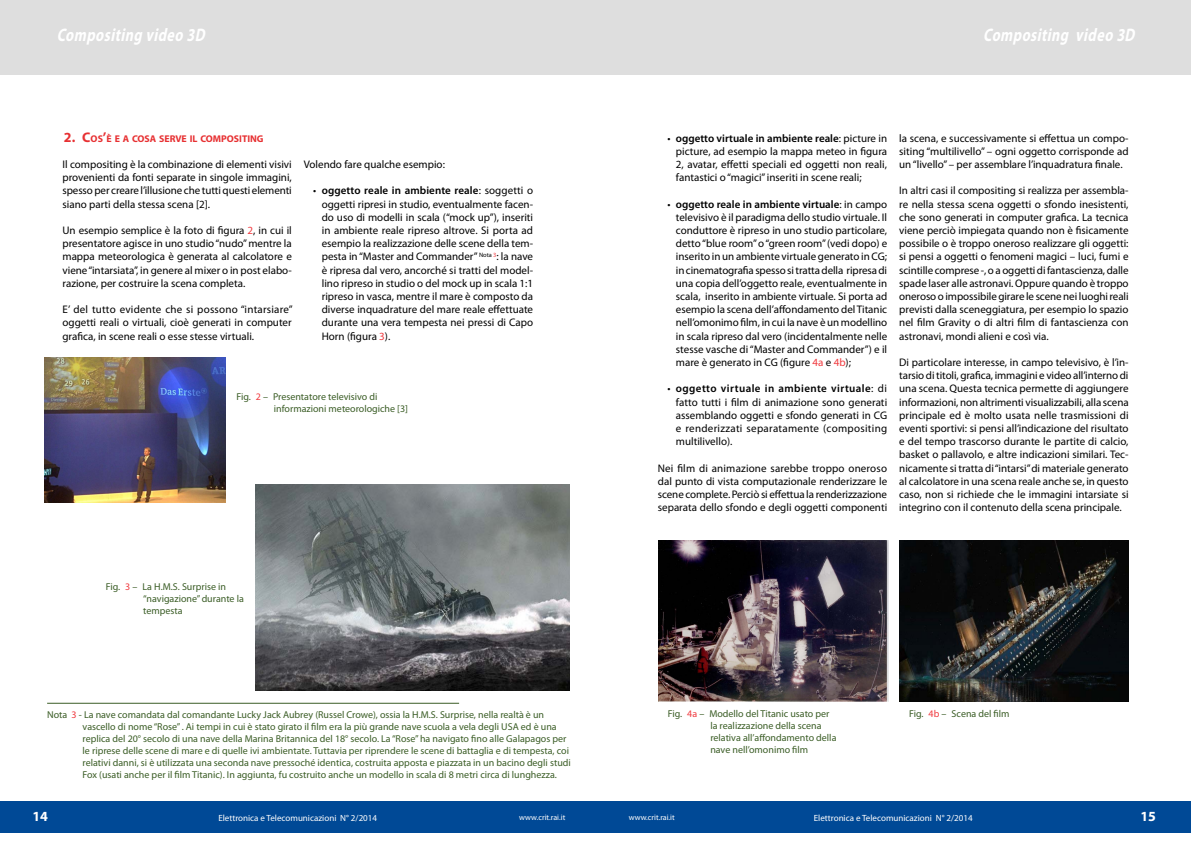
<style>
.page{position:relative;width:1191px;height:842px;background:#fff}
.page>*{position:absolute;margin:0;border:0;box-sizing:border-box;transform-origin:0 0}
.t1{font:italic 700 18.2px "Myriad Pro";color:#fff;scale:.77 1}
.t2{font:700 14px "Myriad Pro";color:#fff}
.t3{font:11px/13.2px "Myriad Pro";color:#000;text-align:justify}
.t4{font:10px/12px "Myriad Pro";color:#3b5d26}
.t5{font:700 9.8px "Myriad Pro";color:#e73032}
.t6{font:9px "Myriad Pro";color:#fff}
.t7{font:8px "Myriad Pro";color:#fff}
.s1{font-size:14px}
.s2{color:#f03a3f}
.s3{font-weight:600}
</style>
<div class="page">
<img style="left:45px;top:357px;width:181px;height:145px">
<img style="left:255px;top:485px;width:315px;height:205px">
<hr style="left:47px;top:703px;width:412px;height:1px;background:#3b5d26">
<img style="left:659px;top:541px;width:229px;height:161px">
<img style="left:899px;top:541px;width:229px;height:161px">
<div style="left:595px;top:0;width:596px;height:74px;background:#dedede"></div>
<div style="left:0;top:0;width:595px;height:74px;background:#dedede"></div>
<div style="left:595px;top:801px;width:596px;height:31px;background:#004996"></div>
<div style="left:0;top:801px;width:595px;height:31px;background:#004996"></div>
<h1 class="t1" style="left:57px;top:23px;width:199px">Compositing video 3D</h1>
<h1 class="t1" style="left:983px;top:23px;width:203px">Compositing video 3D</h1>
<p class="t5" style="left:64px;top:132px;width:201px"><span class="s1">2. C</span>OS<span class="s1">’</span>È E A COSA SERVE IL COMPOSITING</p>
<p class="t3" style="left:62px;top:158px;width:231px">Il compositing è la combinazione di elementi visivi provenienti da fonti separate in singole immagini, spesso per creare l’illusione che tutti questi elementi siano parti della stessa scena [2].</p>
<p class="t3" style="left:62px;top:224px;width:231px">Un esempio semplice è la foto di figura <span class="s2">2</span>, in cui il presentatore agisce in uno studio “nudo” mentre la mappa meteorologica è generata al calcolatore e viene “intarsiata”, in genere al mixer o in post elabo&shy;razione, per costruire la scena completa.</p>
<p class="t3" style="left:62px;top:303px;width:232px">E’ del tutto evidente che si possono “intarsiare” oggetti reali o virtuali, cioè generati in computer grafica, in scene reali o esse stesse virtuali.</p>
<p class="t3" style="left:304px;top:158px;width:143px">Volendo fare qualche esempio:</p>
<p class="t3" style="left:322px;top:184px;width:213px;text-indent:-9px">• <span class="s3">oggetto reale in ambiente reale</span>: soggetti o oggetti ripresi in studio, eventualmente facen&shy;do uso di modelli in scala (“mock up”), inseriti in ambiente reale ripreso altrove. Si porta ad esempio la realizzazione delle scene della tem&shy;pesta in “Master and Commander” <sup>Nota</sup> <sup>3</sup>: la nave è ripresa dal vero, ancorché si tratti del model&shy;lino ripreso in studio o del mock up in scala 1:1 ripreso in vasca, mentre il mare è composto da diverse inquadrature del mare reale effettuate durante una vera tempesta nei pressi di Capo Horn (figura <span class="s2">3</span>).</p>
<p class="t4" style="left:274px;top:390px;width:136px;text-indent:-37px">Fig. <span class="s2">2</span> – Presentatore televisivo di informazioni meteorologiche [3]</p>
<p class="t4" style="left:143px;top:581px;width:102px;text-indent:-37px">Fig. <span class="s2">3</span> – La H.M.S. Surprise in “navigazione” durante la tempesta</p>
<p class="t4" style="left:83px;top:708px;width:490px;text-indent:-35px">Nota <span class="s2">3</span> - La nave comandata dal comandante Lucky Jack Aubrey (Russel Crowe), ossia la H.M.S. Surprise, nella realtà è un vascello di nome “Rose” . Ai tempi in cui è stato girato il film era la più grande nave scuola a vela degli USA ed è una replica del 20° secolo di una nave della Marina Britannica del 18° secolo. La “Rose” ha navigato fino alle Galapagos per le riprese delle scene di mare e di quelle ivi ambientate. Tuttavia per riprendere le scene di battaglia e di tempesta, coi relativi danni, si è utilizzata una seconda nave pressoché identica, costruita apposta e piazzata in un bacino degli studi Fox (usati anche per il film Titanic). In aggiunta, fu costruito anche un modello in scala di 8 metri circa di lunghezza.</p>
<p class="t3" style="left:676px;top:131px;width:213px;text-indent:-9px">• <span class="s3">oggetto virtuale in ambiente reale</span>: picture in picture, ad esempio la mappa meteo in figura 2, avatar, effetti speciali ed oggetti non reali, fantastici o “magici” inseriti in scene reali;</p>
<p class="t3" style="left:676px;top:197px;width:213px;text-indent:-9px">• <span class="s3">oggetto reale in ambiente virtuale</span>: in campo televisivo è il paradigma dello studio virtuale. Il conduttore è ripreso in uno studio particolare, detto “blue room” o “green room” (vedi dopo) e inserito in un ambiente virtuale generato in CG; in cinematografia spesso si tratta della ripresa di una copia dell’oggetto reale, eventualmente in scala, inserito in ambiente virtuale. Si porta ad esempio la scena dell’affondamento del Titanic nell’omonimo film, in cui la nave è un modellino in scala ripreso dal vero (incidentalmente nelle stesse vasche di “Master and Commander”) e il mare è generato in CG (figure <span class="s2">4a</span> e <span class="s2">4b</span>);</p>
<p class="t3" style="left:676px;top:382px;width:213px;text-indent:-9px">• <span class="s3">oggetto virtuale in ambiente virtuale</span>: di fatto tutti i film di animazione sono generati assemblando oggetti e sfondo generati in CG e renderizzati separatamente (compositing multilivello).</p>
<p class="t3" style="left:658px;top:461px;width:231px">Nei film di animazione sarebbe troppo oneroso dal punto di vista computazionale renderizzare le scene complete. Perciò si effettua la renderizzazione separata dello sfondo e degli oggetti componenti</p>
<p class="t3" style="left:899px;top:131px;width:231px">la scena, e successivamente si effettua un compo&shy;siting “multilivello” – ogni oggetto corrisponde ad un “livello” – per assemblare l’inquadratura finale.</p>
<p class="t3" style="left:899px;top:184px;width:231px">In altri casi il compositing si realizza per assembla&shy;re nella stessa scena oggetti o sfondo inesistenti, che sono generati in computer grafica. La tecnica viene perciò impiegata quando non è fisicamente possibile o è troppo oneroso realizzare gli oggetti: si pensi a oggetti o fenomeni magici – luci, fumi e scintille comprese -, o a oggetti di fantascienza, dalle spade laser alle astronavi. Oppure quando è troppo oneroso o impossibile girare le scene nei luoghi reali previsti dalla sceneggiatura, per esempio lo spazio nel film Gravity o di altri film di fantascienza con astronavi, mondi alieni e così via.</p>
<p class="t3" style="left:899px;top:356px;width:231px">Di particolare interesse, in campo televisivo, è l’in&shy;tarsio di titoli, grafica, immagini e video all’interno di una scena. Questa tecnica permette di aggiungere informazioni, non altrimenti visualizzabili, alla scena principale ed è molto usata nelle trasmissioni di eventi sportivi: si pensi all’indicazione del risultato e del tempo trascorso durante le partite di calcio, basket o pallavolo, e altre indicazioni similari. Tec&shy;nicamente si tratta di “intarsi” di materiale generato al calcolatore in una scena reale anche se, in questo caso, non si richiede che le immagini intarsiate si integrino con il contenuto della scena principale.</p>
<p class="t4" style="left:710px;top:708px;width:128px;text-indent:-43px">Fig. <span class="s2">4a</span> – Modello del Titanic usato per la realizzazione della scena relativa all’affondamento della nave nell’omonimo film</p>
<p class="t4" style="left:909px;top:707px;width:102px">Fig. <span class="s2">4b</span> – Scena del film</p>
<p class="t2" style="left:32px;top:807px;width:17px">14</p>
<p class="t6" style="left:218px;top:812px;width:160px">Elettronica e Telecomunicazioni N° 2/2014</p>
<p class="t7" style="left:519px;top:813px;width:48px">www.crit.rai.it</p>
<p class="t7" style="left:629px;top:813px;width:48px">www.crit.rai.it</p>
<p class="t6" style="left:814px;top:812px;width:160px">Elettronica e Telecomunicazioni N° 2/2014</p>
<p class="t2" style="left:1140px;top:807px;width:17px">15</p>
</div>
